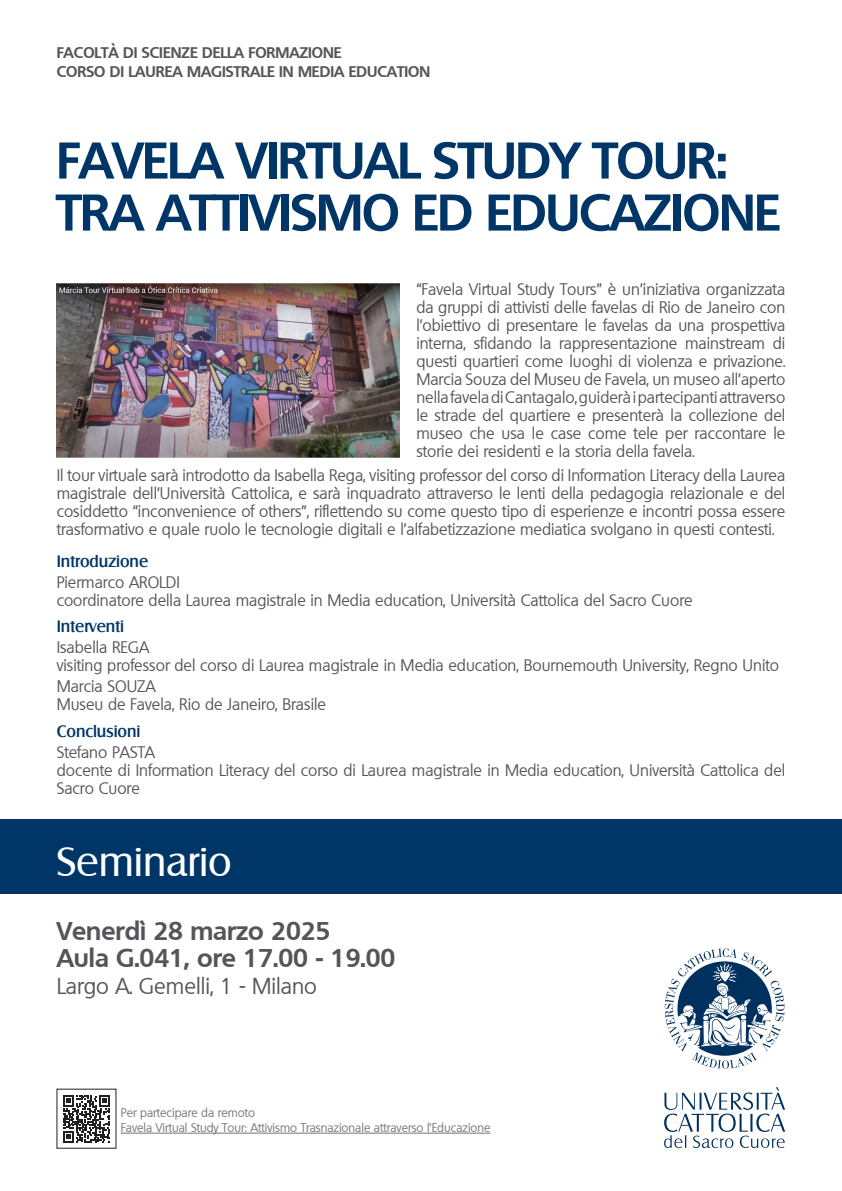
<style>
.page{position:relative;width:842px;height:1191px;background:#fff}
.page>*{position:absolute;margin:0;border:0;box-sizing:border-box;transform-origin:0 0}
.t1{font:700 50px/52px "Quebec";letter-spacing:-.015em;color:#003667}
.t2{font:40px "Salzburg";color:#fff}
.t3{font:700 25px/27px "Quebec";color:#54555a}
.t4{font:22px "Quebec";color:#54555a}
.t5{font:16px/18px "Quebec";color:#54555a}
.t6{font:500 16px "Salzburg";color:#003667}
.t7{font:700 15px/19px "Quebec";color:#54555a}
.t8{font:12px/14.4px "Quebec";color:#747478}
</style>
<div class="page">
<div style="left:0;top:819px;width:842px;height:75px;background:#003667"></div>
<svg style="left:665px;top:948px;width:119px;height:120px"></svg>
<svg style="left:664px;top:1087px;width:121px;height:61px"></svg>
<hr style="left:121px;top:1132px;width:370px;height:1px;background:#747478">
<svg style="left:63px;top:1095px;width:47px;height:47px"></svg>
<img style="left:57px;top:283px;width:342px;height:175px">
<p class="t7" style="left:57px;top:42px;width:375px">FACOLTÀ DI SCIENZE DELLA FORMAZIONE<br>CORSO DI LAUREA MAGISTRALE IN MEDIA EDUCATION</p>
<h1 class="t1" style="left:57px;top:133px;width:725px">FAVELA VIRTUAL STUDY TOUR:<br>TRA ATTIVISMO ED EDUCAZIONE</h1>
<p class="t5" style="left:416px;top:280px;width:370px;text-align:justify">“Favela Virtual Study Tours” è un’iniziativa organizzata da gruppi di attivisti delle favelas di Rio de Janeiro con l’obiettivo di presentare le favelas da una prospettiva interna, sfidando la rappresentazione mainstream di questi quartieri come luoghi di violenza e privazione.<br>Marcia Souza del Museu de Favela, un museo all’aperto nella favela di Cantagalo, guiderà i partecipanti attraverso le strade del quartiere e presenterà la collezione del museo che usa le case come tele per raccontare le storie dei residenti e la storia della favela.</p>
<p class="t5" style="left:57px;top:466px;width:730px;text-align:justify">Il tour virtuale sarà introdotto da Isabella Rega, visiting professor del corso di Information Literacy della Laurea magistrale dell’Università Cattolica, e sarà inquadrato attraverso le lenti della pedagogia relazionale e del cosiddetto “inconvenience of others”, riflettendo su come questo tipo di esperienze e incontri possa essere trasformativo e quale ruolo le tecnologie digitali e l’alfabetizzazione mediatica svolgano in questi contesti.</p>
<p class="t6" style="left:57px;top:552px;width:93px">Introduzione</p>
<p class="t5" style="left:57px;top:573px;width:637px">Piermarco AROLDI<br>coordinatore della Laurea magistrale in Media education, Università Cattolica del Sacro Cuore</p>
<p class="t6" style="left:57px;top:617px;width:69px">Interventi</p>
<p class="t5" style="left:57px;top:638px;width:724px">Isabella REGA<br>visiting professor del corso di Laurea magistrale in Media education, Bournemouth University, Regno Unito</p>
<p class="t5" style="left:57px;top:677px;width:271px">Marcia SOUZA<br>Museu de Favela, Rio de Janeiro, Brasile</p>
<p class="t6" style="left:57px;top:721px;width:85px">Conclusioni</p>
<p class="t5" style="left:57px;top:742px;width:730px">Stefano PASTA<br>docente di Information Literacy del corso di Laurea magistrale in Media education, Università Cattolica del<br>Sacro Cuore</p>
<h2 class="t2" style="left:57px;top:837px;width:177px">Seminario</h2>
<h3 class="t3" style="left:57px;top:917px;width:340px">Venerdì 28 marzo 2025<br>Aula G.041, ore 17.00 - 19.00</h3>
<h3 class="t4" style="left:57px;top:972px;width:262px">Largo A. Gemelli, 1 - Milano</h3>
<p class="t8" style="left:121px;top:1106px;width:371px">Per partecipare da remoto<br>Favela Virtual Study Tour: Attivismo Trasnazionale attraverso l’Educazione</p>
</div>
